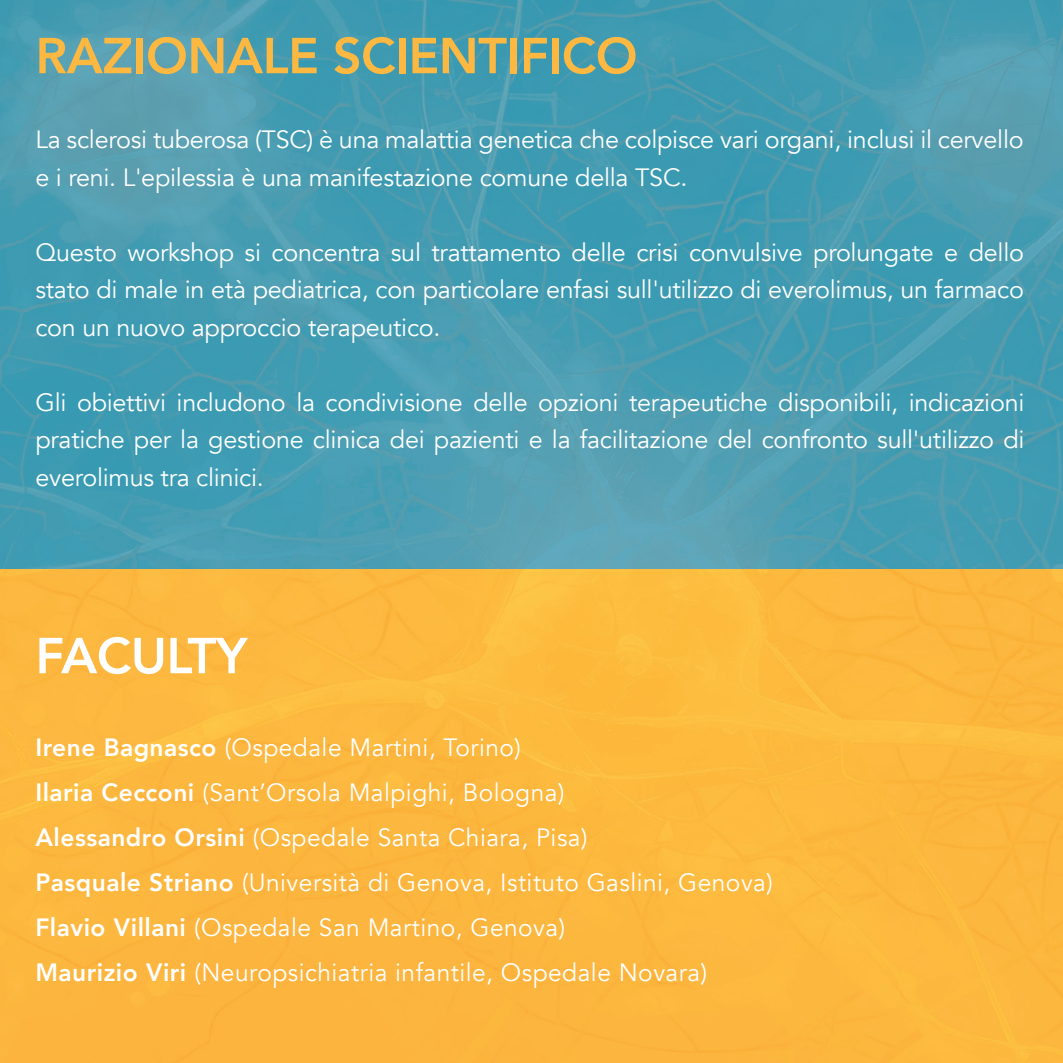
<style>
.page{position:relative;width:1063px;height:1063px;background:#fff}
.page>*{position:absolute;margin:0;border:0;box-sizing:border-box;transform-origin:0 0}
.t1{font:800 50px "Avenir";letter-spacing:-.01em;color:#fdb841}
.t2{font:800 50px "Avenir";letter-spacing:-.01em;color:#fff}
.t3{font:25px/37.5px "Avenir";letter-spacing:-.01em;color:#fff;text-align:justify}
.t4{font:25px/45px "Avenir";letter-spacing:.02em;color:#fff}
.s1{font-weight:800}
</style>
<div class="page">
<img style="left:0;top:0;width:1063px;height:1063px">
<h1 class="t1" style="left:35px;top:17px;width:604px">RAZIONALE SCIENTIFICO</h1>
<p class="t3" style="left:35px;top:121px;width:990px">La sclerosi tuberosa (TSC) è una malattia genetica che colpisce vari organi, inclusi il cervello e i reni. L'epilessia è una manifestazione comune della TSC.</p>
<p class="t3" style="left:35px;top:234px;width:990px">Questo workshop si concentra sul trattamento delle crisi convulsive prolungate e dello stato di male in età pediatrica, con particolare enfasi sull'utilizzo di everolimus, un farmaco con un nuovo approccio terapeutico.</p>
<p class="t3" style="left:35px;top:384px;width:991px">Gli obiettivi includono la condivisione delle opzioni terapeutiche disponibili, indicazioni pratiche per la gestione clinica dei pazienti e la facilitazione del confronto sull'utilizzo di everolimus tra clinici.</p>
<h1 class="t2" style="left:35px;top:617px;width:213px">FACULTY</h1>
<p class="t4" style="left:35px;top:725px;width:739px"><span class="s1">Irene Bagnasco</span> (Ospedale Martini, Torino)<br><span class="s1">Ilaria Cecconi</span> (Sant’Orsola Malpighi, Bologna)<br><span class="s1">Alessandro Orsini</span> (Ospedale Santa Chiara, Pisa)<br><span class="s1">Pasquale Striano</span> (Università di Genova, Istituto Gaslini, Genova)<br><span class="s1">Flavio Villani</span> (Ospedale San Martino, Genova)<br><span class="s1">Maurizio Viri</span> (Neuropsichiatria infantile, Ospedale Novara)</p>
</div>
